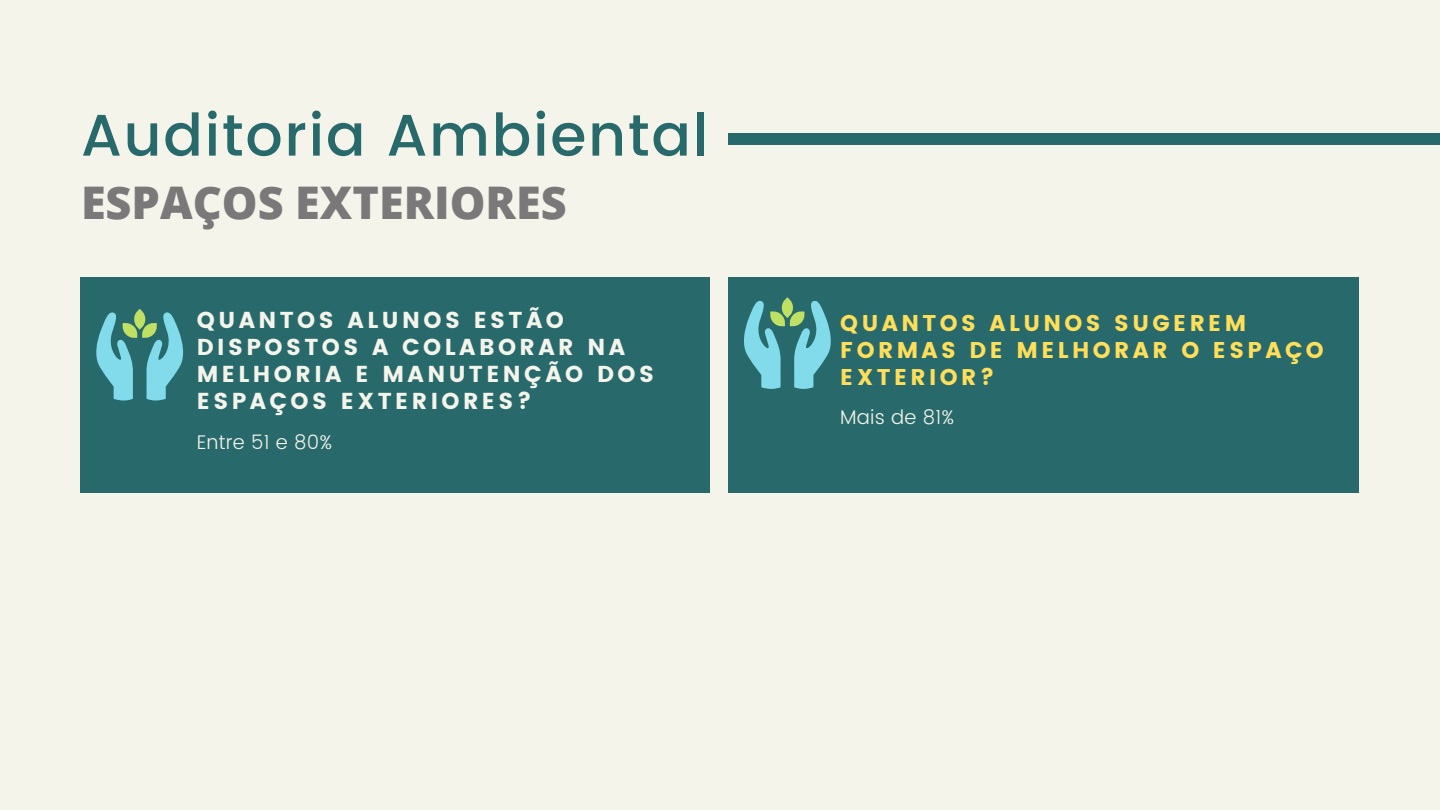
<style>
.page{position:relative;width:1440px;height:810px;background:#f4f4ea}
.page>*{position:absolute;margin:0;border:0;box-sizing:border-box;transform-origin:0 0}
.t1{font:500 58.5px "Poppins";letter-spacing:.03em;color:#286a6c}
.t2{font:800 45px "Open Sans";color:#7b7879}
.t3{font:23px/27px "Poppins";letter-spacing:.15em;color:#f4f4ea}
.t4{font:22.7px/27px "Poppins";letter-spacing:.15em;color:#ffde59}
.t5{font:300 19.7px "Poppins";letter-spacing:.01em;color:#f4f4ea}
</style>
<div class="page">
<div style="left:80px;top:277px;width:630px;height:216px;background:#286a6c"></div>
<div style="left:728px;top:277px;width:630px;height:216px;background:#286a6c"></div>
<div style="left:728px;top:133px;width:712px;height:12px;background:#286a6c"></div>
<svg style="left:96px;top:309px;width:87px;height:91px"></svg>
<svg style="left:744px;top:297px;width:87px;height:92px"></svg>
<h1 class="t1" style="left:81px;top:101px;width:629px">Auditoria Ambiental</h1>
<h2 class="t2" style="left:81px;top:171px;width:487px">ESPAÇOS EXTERIORES</h2>
<p class="t3" style="left:197px;top:306px;width:459px">QUANTOS ALUNOS ESTÃO<br>DISPOSTOS A COLABORAR NA<br>MELHORIA E MANUTENÇÃO DOS<br>ESPAÇOS EXTERIORES?</p>
<p class="t5" style="left:197px;top:431px;width:137px">Entre 51 e 80%</p>
<p class="t4" style="left:840px;top:310px;width:485px">QUANTOS ALUNOS SUGEREM<br>FORMAS DE MELHORAR O ESPAÇO<br>EXTERIOR?</p>
<p class="t5" style="left:840px;top:406px;width:116px">Mais de 81%</p>
</div>
